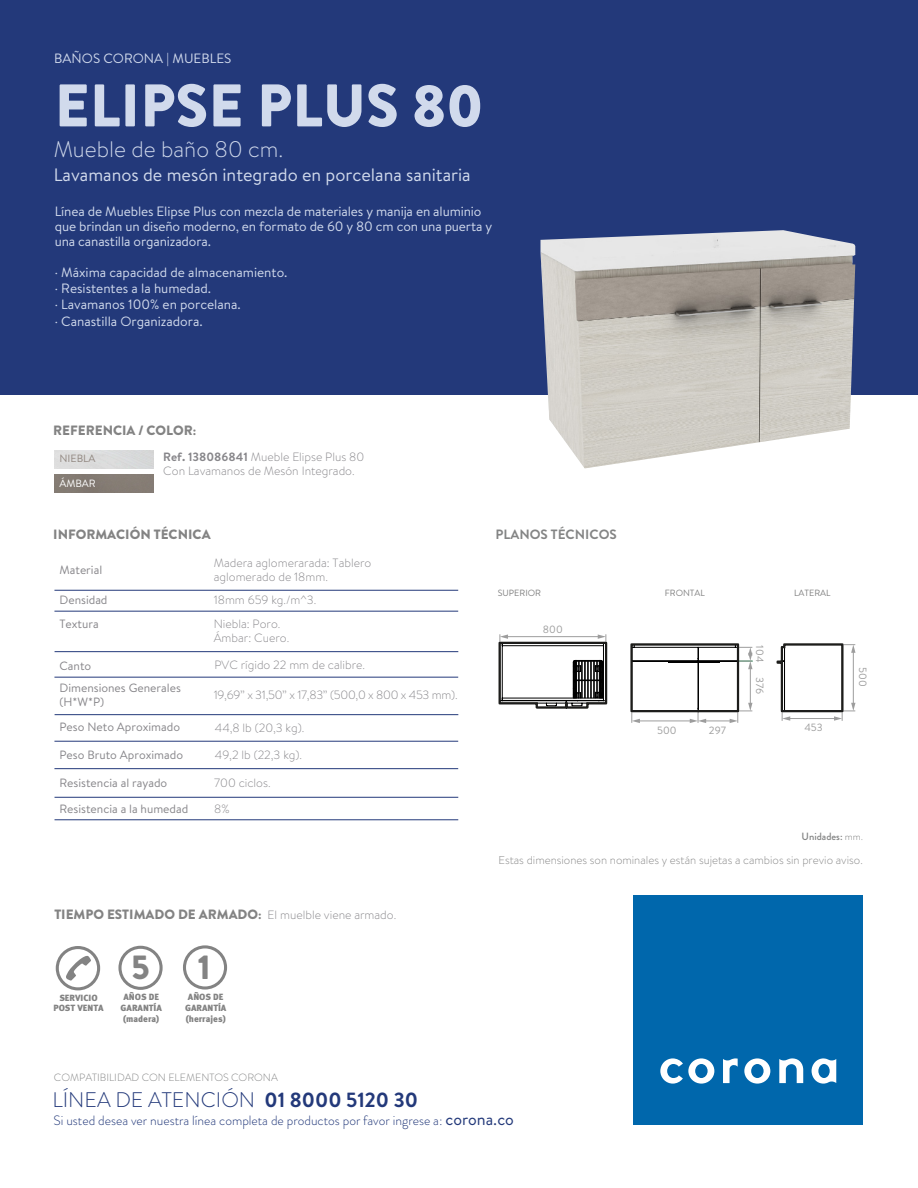
<style>
.page{position:relative;width:918px;height:1188px;background:#fff}
.page>*{position:absolute;margin:0;border:0;box-sizing:border-box;transform-origin:0 0}
.t1{font:900 60px "Brandon Grotesque";color:#d1daec}
.t2{font:900 34.5px "Brandon Grotesque";color:#838383}
.t3{font:300 22.5px "Brandon Text";color:#d1daec}
.t4{font:300 21.15px "Brandon Grotesque";color:#23397a}
.t5{font:18px "Brandon Text";color:#d1daec}
.t6{font:13.5px/16.2px "Brandon Text";letter-spacing:-.01em;color:#d1daec}
.t7{font:900 13.5px "Brandon Grotesque";color:#838383}
.t8{font:300 13.5px "Brandon Grotesque";color:#23397a}
.t9{font:700 13.5px "Brandon Grotesque";color:#848585}
.t10{font:300 12px/14.4px "Brandon Text";color:#87868a}
.t11{font:12px/14.4px "Brandon Text";color:#87868a}
.t12{font:300 12px "Brandon Text";letter-spacing:-.02em;color:#87868a}
.t13{font:300 11.4px "Brandon Text";color:#868686}
.t14{font:300 10.5px "Brandon Grotesque";color:#848585}
.t15{font:10.5px "Brandon Text";color:#9d9d9d}
.t16{font:500 10.5px "Brandon Grotesque";color:#838484}
.t17{font:10.5px "Brandon Grotesque";color:#8f857e}
.t18{font:10.5px "Brandon Grotesque";color:#fff}
.t19{font:900 9px/10.8px "Meta Pro";color:#838383;text-align:center}
.t20{font:9px "Brandon Text";color:#808080}
.s1{font-weight:700}
.s2{font-family:"Brandon Text";font-weight:300;font-size:12px;color:#87868a}
.s3{font-weight:300}
.s4{font-weight:400;font-size:18px}
</style>
<div class="page">
<div style="left:0;top:0;width:918px;height:395px;background:#23397a"></div>
<hr style="left:54px;top:611px;width:404px;height:1px;background:#23397a">
<hr style="left:55px;top:651px;width:403px;height:1px;background:#23397a">
<hr style="left:54px;top:677px;width:404px;height:1px;background:#23397a">
<hr style="left:55px;top:714px;width:403px;height:1px;background:#23397a">
<hr style="left:54px;top:768px;width:404px;height:1px;background:#23397a">
<hr style="left:55px;top:797px;width:403px;height:1px;background:#23397a">
<hr style="left:55px;top:819px;width:403px;height:1px;background:#23397a">
<hr style="left:54px;top:741px;width:404px;height:1px;background:#23397a">
<hr style="left:54px;top:590px;width:404px;height:1px;background:#23397a">
<div style="left:633px;top:896px;width:230px;height:229px;background:#0067ac"></div>
<svg style="left:660px;top:1058px;width:54px;height:26px"></svg>
<svg style="left:744px;top:1058px;width:26px;height:26px"></svg>
<svg style="left:779px;top:1058px;width:24px;height:25px"></svg>
<svg style="left:812px;top:1058px;width:24px;height:26px"></svg>
<svg style="left:723px;top:1058px;width:15px;height:25px"></svg>
<svg style="left:56px;top:946px;width:44px;height:44px"></svg>
<svg style="left:183px;top:945px;width:44px;height:45px"></svg>
<svg style="left:118px;top:946px;width:45px;height:44px"></svg>
<svg style="left:630px;top:643px;width:123px;height:80px"></svg>
<svg style="left:776px;top:643px;width:80px;height:78px"></svg>
<svg style="left:498px;top:634px;width:110px;height:75px"></svg>
<img style="left:540px;top:230px;width:316px;height:238px">
<p class="t6" style="left:54px;top:50px;width:179px">BAÑOS CORONA | MUEBLES</p>
<h1 class="t1" style="left:54px;top:63px;width:431px">ELIPSE PLUS 80</h1>
<h3 class="t3" style="left:54px;top:134px;width:231px">Mueble de baño 80 cm.</h3>
<h3 class="t5" style="left:54px;top:162px;width:419px">Lavamanos de mesón integrado en porcelana sanitaria</h3>
<p class="t6" style="left:55px;top:203px;width:439px;line-height:15px">Línea de Muebles Elipse Plus con mezcla de materiales y manija en aluminio que brindan un diseño moderno, en formato de 60 y 80 cm con una puerta y una canastilla organizadora.</p>
<p class="t6" style="left:55px;top:264px;width:234px">· Máxima capacidad de almacenamiento. · Resistentes a la humedad.<br>· Lavamanos 100% en porcelana.<br>· Canastilla Organizadora.</p>
<p class="t7" style="left:53px;top:420px;width:145px">REFERENCIA / COLOR:</p>
<p class="t17" style="left:59px;top:451px;width:37px">NIEBLA</p>
<p class="t18" style="left:59px;top:476px;width:38px">ÁMBAR</p>
<p class="t10" style="left:163px;top:449px;width:203px"><span class="s1">Ref. 138086841</span> Mueble Elipse Plus 80<br>Con Lavamanos de Mesón Integrado.</p>
<p class="t7" style="left:53px;top:525px;width:159px">INFORMACIÓN TÉCNICA</p>
<p class="t11" style="left:59px;top:562px;width:44px">Material</p>
<p class="t10" style="left:214px;top:555px;width:159px">Madera aglomerarada: Tablero aglomerado de 18mm.</p>
<p class="t11" style="left:59px;top:592px;width:50px">Densidad</p>
<p class="t10" style="left:214px;top:592px;width:104px">18mm 659 kg./m^3.</p>
<p class="t11" style="left:59px;top:616px;width:41px">Textura</p>
<p class="t10" style="left:214px;top:616px;width:77px">Niebla: Poro.<br>Ámbar: Cuero.</p>
<p class="t11" style="left:59px;top:658px;width:33px">Canto</p>
<p class="t10" style="left:215px;top:657px;width:152px">PVC rígido 22 mm de calibre.</p>
<p class="t11" style="left:59px;top:680px;width:123px">Dimensiones Generales (H*W*P)</p>
<p class="t12" style="left:214px;top:686px;width:245px">19,69” x 31,50” x 17,83” (500,0 x 800 x 453 mm).</p>
<p class="t11" style="left:59px;top:719px;width:122px">Peso Neto Aproximado</p>
<p class="t10" style="left:215px;top:720px;width:91px">44,8 lb (20,3 kg).</p>
<p class="t11" style="left:59px;top:747px;width:125px">Peso Bruto Aproximado</p>
<p class="t10" style="left:215px;top:747px;width:89px">49,2 lb (22,3 kg).</p>
<p class="t11" style="left:59px;top:775px;width:109px">Resistencia al rayado</p>
<p class="t10" style="left:214px;top:775px;width:58px">700 ciclos.</p>
<p class="t11" style="left:59px;top:801px;width:130px">Resistencia a la humedad</p>
<p class="t10" style="left:214px;top:801px;width:17px">8%</p>
<p class="t7" style="left:54px;top:905px;width:343px">TIEMPO ESTIMADO DE ARMADO: <span class="s2">El muelble viene armado.</span></p>
<h2 class="t2" style="left:132px;top:943px;width:20px">5</h2>
<p class="t19" style="left:121px;top:992px;width:43px">AÑOS DE<br>GARANTÍA (madera)</p>
<h2 class="t2" style="left:198px;top:943px;width:14px">1</h2>
<p class="t19" style="left:53px;top:992px;width:52px">SERVICIO<br>POST VENTA</p>
<p class="t19" style="left:185px;top:992px;width:43px">AÑOS DE<br>GARANTÍA (herrajes)</p>
<p class="t14" style="left:54px;top:1070px;width:226px">COMPATIBILIDAD CON ELEMENTOS CORONA</p>
<p class="t9" style="left:496px;top:525px;width:123px">PLANOS TÉCNICOS</p>
<p class="t20" style="left:498px;top:587px;width:45px">SUPERIOR</p>
<p class="t20" style="left:665px;top:587px;width:42px">FRONTAL</p>
<p class="t20" style="left:794px;top:587px;width:38px">LATERAL</p>
<p class="t15" style="left:543px;top:622px;width:21px">800</p>
<p class="t15" style="left:657px;top:723px;width:21px">500</p>
<p class="t15" style="left:709px;top:723px;width:19px">297</p>
<p class="t15" style="left:767px;top:645px;width:18px;rotate:90deg">104</p>
<p class="t15" style="left:767px;top:677px;width:19px;rotate:90deg">376</p>
<p class="t15" style="left:804px;top:721px;width:20px">453</p>
<p class="t15" style="left:870px;top:667px;width:21px;rotate:90deg">500</p>
<p class="t16" style="left:802px;top:829px;width:63px">Unidades: <span class="s3">mm.</span></p>
<p class="t13" style="left:499px;top:852px;width:366px">Estas dimensiones son nominales y están sujetas a cambios sin previo aviso.</p>
<h3 class="t4" style="left:52px;top:1085px;width:367px">LÍNEA DE ATENCIÓN <span class="s1">01 8000 5120 30</span></h3>
<p class="t8" style="left:54px;top:1111px;width:462px">Si usted desea ver nuestra línea completa de productos por favor ingrese a: <span class="s4">corona.co</span></p>
</div>
